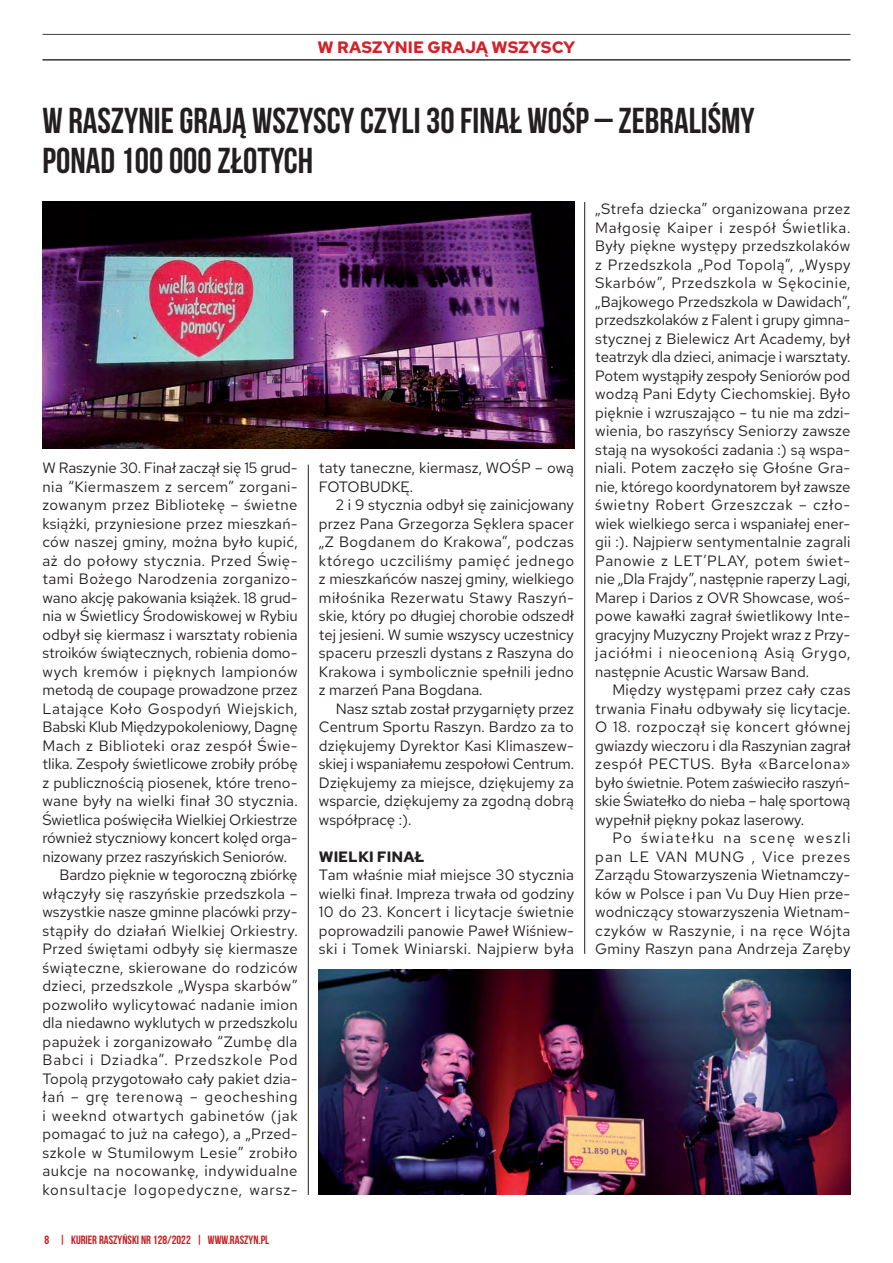
<style>
.page{position:relative;width:893px;height:1263px;background:#fff}
.page>*{position:absolute;margin:0;border:0;box-sizing:border-box;transform-origin:0 0}
._01_tytul{font:36px "Bebas Neue";color:#231f20}
.t1{font:700 16.5px "Red Hat Text";color:#d1232a}
._03_tekst{font:15px/18.5px "Red Hat Text";letter-spacing:.01em;color:#231f20;text-align:justify}
._03_tekst-2{font:700 15px "Red Hat Text";color:#231f20}
.t2{font:12px "Bebas Neue";color:#c61c22}
.s1{font-weight:700}
</style>
<div class="page">
<hr style="left:43px;top:34px;width:807px;height:1px;background:#3e3e3f">
<hr style="left:43px;top:59px;width:807px;height:1px;background:#3e3e3f">
<hr style="left:43px;top:60px;width:807px;height:1px;background:#3e3e3f">
<hr style="left:308px;top:465px;width:1px;height:730px;background:#231f20">
<hr style="left:584px;top:202px;width:1px;height:752px;background:#231f20">
<img style="left:319px;top:969px;width:531px;height:226px">
<img style="left:43px;top:202px;width:531px;height:247px">
<p class="t1" style="left:317px;top:36px;width:259px">W RASZYNIE GRAJĄ WSZYSCY</p>
<p class="_01_tytul" style="left:43px;top:101px;width:714px">W RASZYNIE GRAJĄ WSZYSCY CZYLI 30 FINAŁ WOŚP – ZEBRALIŚMY</p>
<p class="_01_tytul" style="left:43px;top:141px;width:272px">PONAD 100 000 ZŁOTYCH</p>
<p class="_03_tekst" style="left:43px;top:458px;width:257px">W Raszynie 30. Finał zaczął się 15 grud&shy;nia “Kiermaszem z sercem” zorgani&shy;zowanym przez Bibliotekę – świetne książki, przyniesione przez mieszkań&shy;ców naszej gminy, można było kupić, aż do połowy stycznia. Przed Świę&shy;tami Bożego Narodzenia zorganizo&shy;wano akcję pakowania książek. 18 grud&shy;nia w Świetlicy Środowiskowej w Rybiu odbył się kiermasz i warsztaty robienia stroików świątecznych, robienia domo&shy;wych kremów i pięknych lampionów metodą de coupage prowadzone przez Latające Koło Gospodyń Wiejskich, Babski Klub Międzypokoleniowy, Dagnę Mach z Biblioteki oraz zespół Świe&shy;tlika. Zespoły świetlicowe zrobiły próbę z publicznością piosenek, które treno&shy;wane były na wielki finał 30 stycznia.<br>Świetlica poświęciła Wielkiej Orkiestrze również styczniowy koncert kolęd orga&shy;nizowany przez raszyńskich Seniorów.</p>
<p class="_03_tekst" style="left:43px;top:865px;width:257px;text-indent:17px">Bardzo pięknie w tegoroczną zbiórkę włączyły się raszyńskie przedszkola – wszystkie nasze gminne placówki przy&shy;stąpiły do działań Wielkiej Orkiestry.<br>Przed świętami odbyły się kiermasze świąteczne, skierowane do rodziców dzieci, przedszkole „Wyspa skarbów” pozwoliło wylicytować nadanie imion dla niedawno wyklutych w przedszkolu papużek i zorganizowało “Zumbę dla Babci i Dziadka”. Przedszkole Pod Topolą przygotowało cały pakiet dzia&shy;łań – grę terenową – geocheshing i weeknd otwartych gabinetów (jak pomagać to już na całego), a „Przed&shy;szkole w Stumilowym Lesie” zrobiło aukcje na nocowankę, indywidualne konsultacje logopedyczne, warsz-</p>
<p class="t2" style="left:45px;top:1233px;width:226px"><span class="s1">8</span> | KURIER RASZYŃSKI NR 128/2022 | WWW.RASZYN.PL</p>
<p class="_03_tekst" style="left:319px;top:458px;width:257px">taty taneczne, kiermasz, WOŚP – ową<br>FOTOBUDKĘ.</p>
<p class="_03_tekst" style="left:319px;top:495px;width:257px;text-indent:17px">2 i 9 stycznia odbył się zainicjowany przez Pana Grzegorza Sęklera spacer „Z Bogdanem do Krakowa”, podczas którego uczciliśmy pamięć jednego z mieszkańców naszej gminy, wielkiego miłośnika Rezerwatu Stawy Raszyń&shy;skie, który po długiej chorobie odszedł tej jesieni. W sumie wszyscy uczestnicy spaceru przeszli dystans z Raszyna do Krakowa i symbolicznie spełnili jedno z marzeń Pana Bogdana.</p>
<p class="_03_tekst" style="left:319px;top:699px;width:257px;text-indent:17px">Nasz sztab został przygarnięty przez Centrum Sportu Raszyn. Bardzo za to dziękujemy Dyrektor Kasi Klimaszew&shy;skiej i wspaniałemu zespołowi Centrum.<br>Dziękujemy za miejsce, dziękujemy za wsparcie, dziękujemy za zgodną dobrą współpracę :).</p>
<p class="_03_tekst-2" style="left:319px;top:846px;width:107px">WIELKI FINAŁ</p>
<p class="_03_tekst" style="left:319px;top:865px;width:257px">Tam właśnie miał miejsce 30 stycznia wielki finał. Impreza trwała od godziny 10 do 23. Koncert i licytacje świetnie poprowadzili panowie Paweł Wiśniew&shy;ski i Tomek Winiarski. Najpierw była</p>
<p class="_03_tekst" style="left:595px;top:199px;width:257px">„Strefa dziecka” organizowana przez Małgosię Kaiper i zespół Świetlika.<br>Były piękne występy przedszkolaków z Przedszkola „Pod Topolą”, „Wyspy Skarbów”, Przedszkola w Sękocinie, „Bajkowego Przedszkola w Dawidach”, przedszkolaków z Falent i grupy gimna&shy;stycznej z Bielewicz Art Academy, był teatrzyk dla dzieci, animacje i warsztaty.<br>Potem wystąpiły zespoły Seniorów pod wodzą Pani Edyty Ciechomskiej. Było pięknie i wzruszająco – tu nie ma zdzi&shy;wienia, bo raszyńscy Seniorzy zawsze stają na wysokości zadania :) są wspa&shy;niali. Potem zaczęło się Głośne Gra&shy;nie, którego koordynatorem był zawsze świetny Robert Grzeszczak – czło&shy;wiek wielkiego serca i wspaniałej ener&shy;gii :). Najpierw sentymentalnie zagrali Panowie z LET’PLAY, potem świet&shy;nie „Dla Frajdy”, następnie raperzy Lagi, Marep i Darios z OVR Showcase, woś&shy;powe kawałki zagrał świetlikowy Inte&shy;gracyjny Muzyczny Projekt wraz z Przy&shy;jaciółmi i nieocenioną Asią Grygo, następnie Acustic Warsaw Band.</p>
<p class="_03_tekst" style="left:595px;top:680px;width:257px;text-indent:17px">Między występami przez cały czas trwania Finału odbywały się licytacje.<br>O 18. rozpoczął się koncert głównej gwiazdy wieczoru i dla Raszynian zagrał zespół PECTUS. Była «Barcelona» było świetnie. Potem zaświeciło raszyń&shy;skie Światełko do nieba – halę sportową wypełnił piękny pokaz laserowy.</p>
<p class="_03_tekst" style="left:595px;top:828px;width:257px;text-indent:17px">Po światełku na scenę weszli pan LE VAN MUNG , Vice prezes Zarządu Stowarzyszenia Wietnamczy&shy;ków w Polsce i pan Vu Duy Hien prze&shy;wodniczący stowarzyszenia Wietnam&shy;czyków w Raszynie, i na ręce Wójta Gminy Raszyn pana Andrzeja Zaręby</p>
</div>
